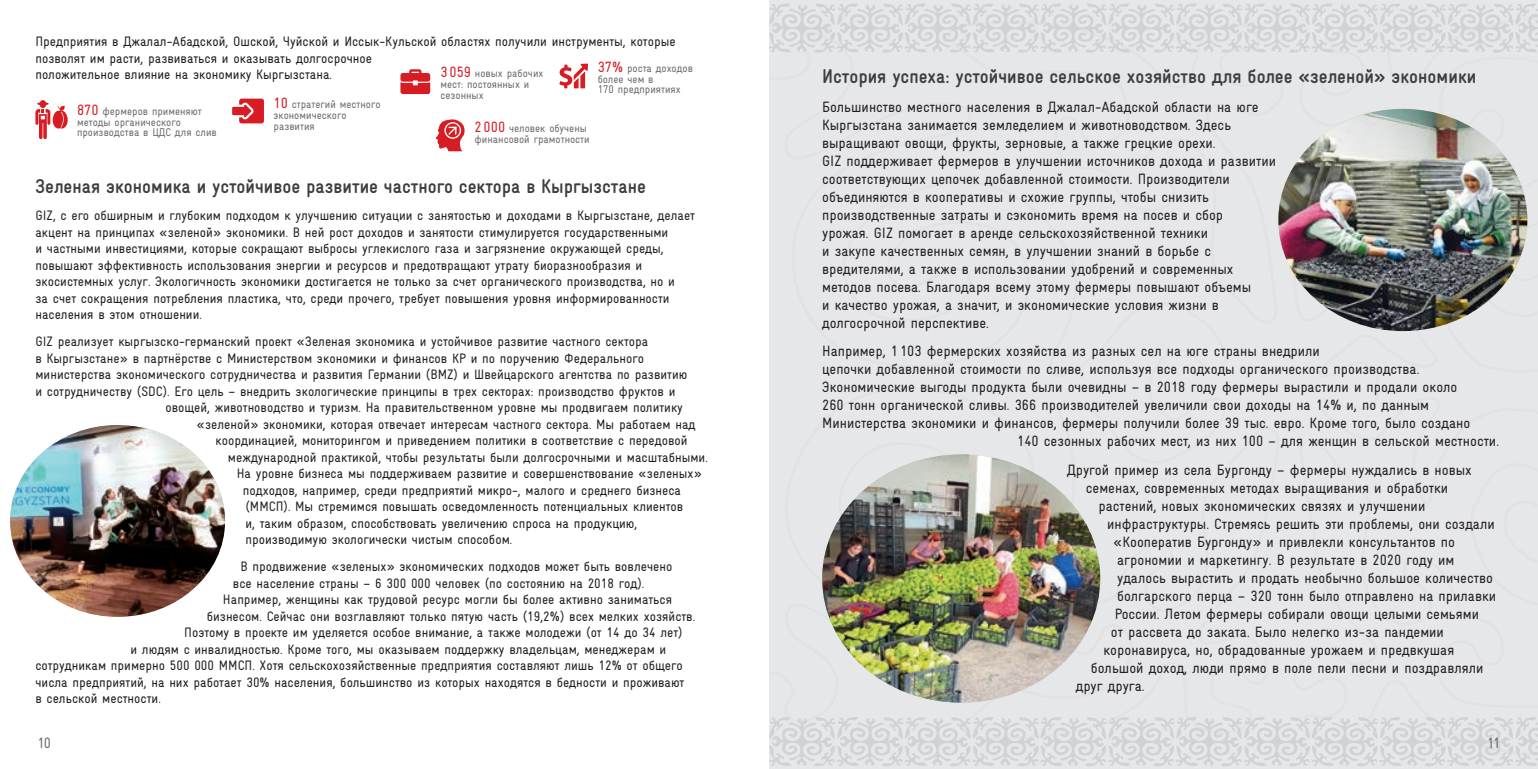
<style>
.page{position:relative;width:1538px;height:769px;background:#fff}
.page>*{position:absolute;margin:0;border:0;box-sizing:border-box;transform-origin:0 0}
.SubHeader_grey_16pt{font:700 condensed 20px "GIZ Gravur Pro CA";color:#3e3e3f}
.SS_TEXT{font:condensed 15px/18px "GIZ Gravur Pro CA";color:#231f20}
.t1{font:condensed 15px "GIZ Gravur Pro CA";color:#6c6d70}
.Main_TEXT{font:condensed 13.75px/16.5px "GIZ Gravur Pro CA";color:#231f20}
.box_gray_TEXT{font:condensed 11.25px/10.6px "GIZ Gravur Pro CA";color:#6c6d70}
.s1{font-size:15px;color:#d81c23}
</style>
<div class="page">
<div style="left:1241px;top:53px;width:46px;height:275px;background:#e6e7e9"></div>
<div style="left:1241px;top:423px;width:38px;height:293px;background:#e6e7e9"></div>
<div style="left:1278px;top:424px;width:260px;height:292px;background:#e6e7e9"></div>
<div style="left:1289px;top:53px;width:249px;height:293px;background:#e6e7e9"></div>
<div style="left:1317px;top:78px;width:221px;height:626px;background:#e6e7e9"></div>
<div style="left:769px;top:53px;width:472px;height:663px;background:#e6e7e9"></div>
<svg style="left:769px;top:716px;width:769px;height:50px"></svg>
<svg style="left:769px;top:3px;width:769px;height:50px"></svg>
<svg style="left:400px;top:69px;width:30px;height:25px"></svg>
<svg style="left:559px;top:64px;width:29px;height:24px"></svg>
<svg style="left:35px;top:100px;width:33px;height:39px"></svg>
<svg style="left:232px;top:99px;width:32px;height:24px"></svg>
<svg style="left:436px;top:119px;width:29px;height:32px"></svg>
<img style="left:10px;top:425px;width:215px;height:192px">
<img style="left:1278px;top:109px;width:249px;height:222px">
<img style="left:822px;top:454px;width:278px;height:249px">
<p class="Main_TEXT" style="left:35px;top:33px;width:642px">Предприятия в Джалал‑Абадской, Ошской, Чуйской и Иссык‑Кульской областях получили инструменты, которые позволят им расти, развиваться и оказывать долгосрочное<br>положительное влияние на экономику Кыргызстана.</p>
<p class="box_gray_TEXT" style="left:440px;top:68px;width:104px"><span class="s1">3 059</span> новых рабочих мест: постоянных и сезонных</p>
<p class="box_gray_TEXT" style="left:598px;top:63px;width:97px"><span class="s1">37%</span> роста доходов более чем в<br>170 предприятиях</p>
<p class="box_gray_TEXT" style="left:77px;top:106px;width:141px"><span class="s1">870</span> фермеров применяют методы органического производства в ЦДС для слив</p>
<p class="box_gray_TEXT" style="left:274px;top:99px;width:109px"><span class="s1">10</span> стратегий местного экономического развития</p>
<p class="box_gray_TEXT" style="left:475px;top:123px;width:117px"><span class="s1">2 000</span> человек обучены финансовой грамотности</p>
<p class="SubHeader_grey_16pt" style="left:35px;top:175px;width:612px">Зеленая экономика и устойчивое развитие частного сектора в Кыргызстане</p>
<p class="Main_TEXT" style="left:35px;top:207px;width:661px">GIZ, с его обширным и глубоким подходом к улучшению ситуации с занятостью и доходами в Кыргызстане, делает акцент на принципах «зеленой» экономики. В ней рост доходов и занятости стимулируется государственными<br>и частными инвестициями, которые сокращают выбросы углекислого газа и загрязнение окружающей среды, повышают эффективность использования энергии и ресурсов и предотвращают утрату биоразнообразия и экосистемных услуг. Экологичность экономики достигается не только за счет органического производства, но и<br>за счет сокращения потребления пластика, что, среди прочего, требует повышения уровня информированности населения в этом отношении.</p>
<p class="Main_TEXT" style="left:35px;top:333px;width:614px">GIZ реализует кыргызско‑германский проект «Зеленая экономика и устойчивое развитие частного сектора</p>
<p class="Main_TEXT" style="left:35px;top:350px;width:610px">в Кыргызстане» в партнёрстве с Министерством экономики и финансов КР и по поручению Федерального</p>
<p class="Main_TEXT" style="left:35px;top:366px;width:653px">министерства экономического сотрудничества и развития Германии (BMZ) и Швейцарского агентства по развитию</p>
<p class="Main_TEXT" style="left:35px;top:383px;width:641px">и сотрудничеству (SDC). Его цель – внедрить экологические принципы в трех секторах: производство фруктов и</p>
<p class="Main_TEXT" style="left:165px;top:399px;width:519px">овощей, животноводство и туризм. На правительственном уровне мы продвигаем политику</p>
<p class="Main_TEXT" style="left:197px;top:416px;width:500px">«зеленой» экономики, которая отвечает интересам частного сектора. Мы работаем над</p>
<p class="Main_TEXT" style="left:215px;top:432px;width:474px">координацией, мониторингом и приведением политики в соответствие с передовой</p>
<p class="Main_TEXT" style="left:228px;top:449px;width:481px">международной практикой, чтобы результаты были долгосрочными и масштабными.</p>
<p class="Main_TEXT" style="left:237px;top:465px;width:467px">На уровне бизнеса мы поддерживаем развитие и совершенствование «зеленых»</p>
<p class="Main_TEXT" style="left:243px;top:482px;width:440px">подходов, например, среди предприятий микро‑, малого и среднего бизнеса</p>
<p class="Main_TEXT" style="left:245px;top:498px;width:439px">(ММСП). Мы стремимся повышать осведомленность потенциальных клиентов</p>
<p class="Main_TEXT" style="left:245px;top:515px;width:393px">и, таким образом, способствовать увеличению спроса на продукцию,</p>
<p class="Main_TEXT" style="left:245px;top:531px;width:268px">производимую экологически чистым способом.</p>
<p class="Main_TEXT" style="left:240px;top:558px;width:433px">В продвижение «зеленых» экономических подходов может быть вовлечено</p>
<p class="Main_TEXT" style="left:233px;top:575px;width:413px">все население страны – 6 300 000 человек (по состоянию на 2018 год).</p>
<p class="Main_TEXT" style="left:223px;top:591px;width:451px">Например, женщины как трудовой ресурс могли бы более активно заниматься</p>
<p class="Main_TEXT" style="left:207px;top:608px;width:490px">бизнесом. Сейчас они возглавляют только пятую часть (19,2%) всех мелких хозяйств.</p>
<p class="Main_TEXT" style="left:184px;top:624px;width:500px">Поэтому в проекте им уделяется особое внимание, а также молодежи (от 14 до 34 лет)</p>
<p class="Main_TEXT" style="left:130px;top:641px;width:537px">и людям с инвалидностью. Кроме того, мы оказываем поддержку владельцам, менеджерам и</p>
<p class="Main_TEXT" style="left:35px;top:657px;width:649px">сотрудникам примерно 500 000 ММСП. Хотя сельскохозяйственные предприятия составляют лишь 12% от общего</p>
<p class="Main_TEXT" style="left:35px;top:674px;width:650px">числа предприятий, на них работает 30% населения, большинство из которых находятся в бедности и проживают</p>
<p class="Main_TEXT" style="left:35px;top:690px;width:127px">в сельской местности.</p>
<p class="SubHeader_grey_16pt" style="left:822px;top:65px;width:656px">История успеха: устойчивое сельское хозяйство для более «зеленой» экономики</p>
<p class="SS_TEXT" style="left:822px;top:97px;width:455px">Большинство местного населения в Джалал‑Абадской области на юге Кыргызстана занимается земледелием и животноводством. Здесь выращивают овощи, фрукты, зерновые, а также грецкие орехи.<br>GIZ поддерживает фермеров в улучшении источников дохода и развитии соответствующих цепочек добавленной стоимости. Производители объединяются в кооперативы и схожие группы, чтобы снизить производственные затраты и сэкономить время на посев и сбор<br>урожая. GIZ помогает в аренде сельскохозяйственной техники<br>и закупе качественных семян, в улучшении знаний в борьбе с вредителями, а также в использовании удобрений и современных методов посева. Благодаря всему этому фермеры повышают объемы<br>и качество урожая, а значит, и экономические условия жизни в долгосрочной перспективе.</p>
<p class="SS_TEXT" style="left:822px;top:342px;width:499px">Например, 1 103 фермерских хозяйства из разных сел на юге страны внедрили</p>
<p class="SS_TEXT" style="left:822px;top:360px;width:599px">цепочки добавленной стоимости по сливе, используя все подходы органического производства.</p>
<p class="SS_TEXT" style="left:822px;top:378px;width:637px">Экономические выгоды продукта были очевидны – в 2018 году фермеры вырастили и продали около</p>
<p class="SS_TEXT" style="left:822px;top:396px;width:608px">260 тонн органической сливы. 366 производителей увеличили свои доходы на 14% и, по данным</p>
<p class="SS_TEXT" style="left:822px;top:414px;width:650px">Министерства экономики и финансов, фермеры получили более 39 тыс. евро. Кроме того, было создано</p>
<p class="SS_TEXT" style="left:1017px;top:432px;width:483px">140 сезонных рабочих мест, из них 100 – для женщин в сельской местности.</p>
<p class="SS_TEXT" style="left:1067px;top:461px;width:406px">Другой пример из села Бургонду – фермеры нуждались в новых</p>
<p class="SS_TEXT" style="left:1086px;top:479px;width:364px">семенах, современных методах выращивания и обработки</p>
<p class="SS_TEXT" style="left:1098px;top:497px;width:328px">растений, новых экономических связях и улучшении</p>
<p class="SS_TEXT" style="left:1107px;top:515px;width:389px">инфраструктуры. Стремясь решить эти проблемы, они создали</p>
<p class="SS_TEXT" style="left:1113px;top:533px;width:343px">«Кооператив Бургонду» и привлекли консультантов по</p>
<p class="SS_TEXT" style="left:1117px;top:551px;width:339px">агрономии и маркетингу. В результате в 2020 году им</p>
<p class="SS_TEXT" style="left:1117px;top:569px;width:377px">удалось вырастить и продать необычно большое количество</p>
<p class="SS_TEXT" style="left:1117px;top:587px;width:381px">болгарского перца – 320 тонн было отправлено на прилавки</p>
<p class="SS_TEXT" style="left:1115px;top:605px;width:366px">России. Летом фермеры собирали овощи целыми семьями</p>
<p class="SS_TEXT" style="left:1111px;top:623px;width:335px">от рассвета до заката. Было нелегко из‑за пандемии</p>
<p class="SS_TEXT" style="left:1103px;top:641px;width:352px">коронавируса, но, обрадованные урожаем и предвкушая</p>
<p class="SS_TEXT" style="left:1091px;top:659px;width:394px">большой доход, люди прямо в поле пели песни и поздравляли</p>
<p class="SS_TEXT" style="left:1076px;top:677px;width:70px">друг друга.</p>
<p class="t1" style="left:37px;top:734px;width:15px">10</p>
<p class="t1" style="left:1487px;top:734px;width:15px">11</p>
</div>
